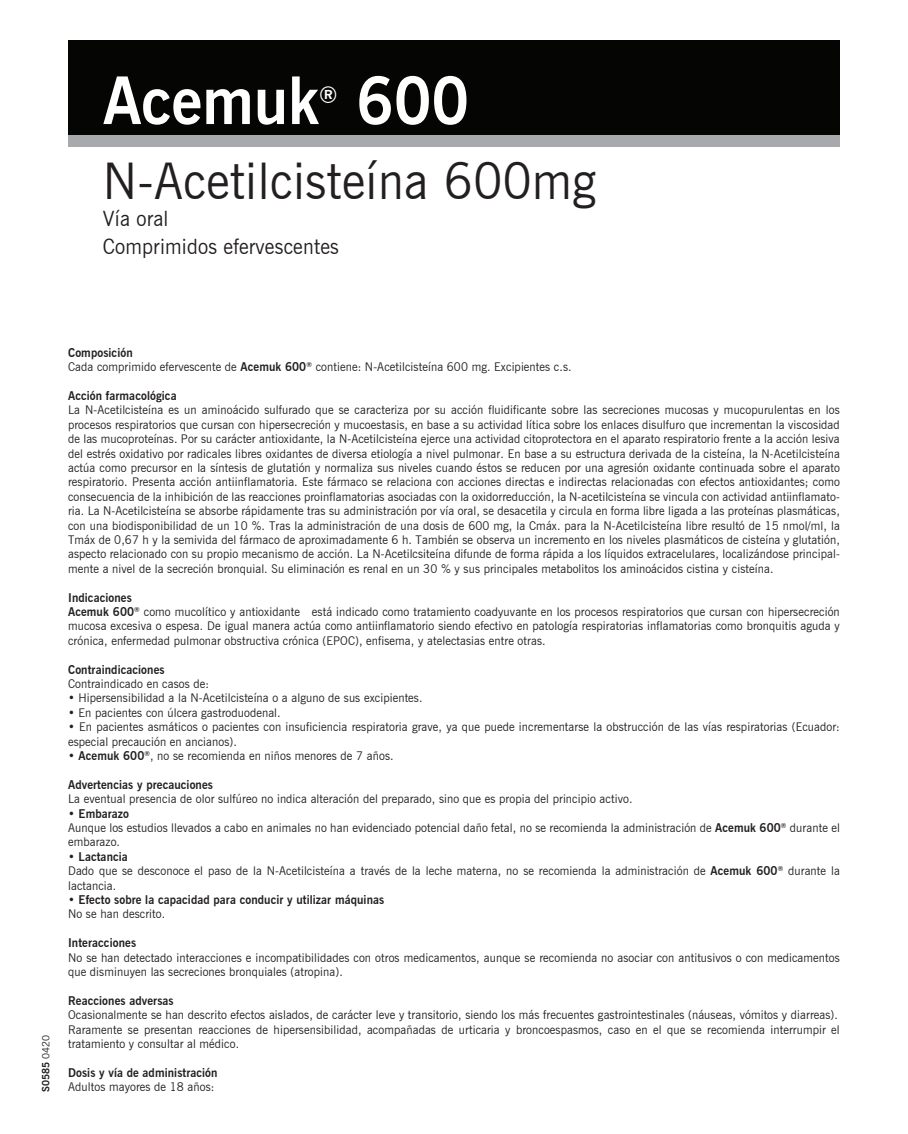
<style>
.page{position:relative;width:908px;height:1134px;background:#fff}
.page>*{position:absolute;margin:0;border:0;box-sizing:border-box;transform-origin:0 0}
.t1{font:700 65.4px "News Gothic BT";color:#fff;scale:.95 1}
.t2{font:50.6px "News Gothic BT";letter-spacing:.01em;color:#231f20;scale:.95 1}
.t3{font:700 23.2px "News Gothic BT";color:#fff;scale:.95 1}
.t4{font:21.2px/27.8px "News Gothic BT";letter-spacing:.01em;color:#231f20;scale:.95 1}
.t5{font:12px/14.4px "News Gothic BT";letter-spacing:.01em;color:#231f20;scale:.96 1}
.t6{font:700 12px/14.4px "News Gothic BT";letter-spacing:.01em;color:#231f20;scale:.96 1}
.t7{font:700 10px "News Gothic BT";color:#231f20}
.s1{font-weight:400}
.s2{font-weight:700}
</style>
<div class="page">
<div style="left:68px;top:40px;width:771px;height:95px;background:#050504"></div>
<div style="left:68px;top:135px;width:771px;height:12px;background:#a8a9ad"></div>
<h1 class="t1" style="left:103px;top:61px;width:229px">Acemuk</h1>
<h3 class="t3" style="left:319px;top:81px;width:21px">®</h3>
<h1 class="t1" style="left:356px;top:61px;width:120px">600</h1>
<h2 class="t2" style="left:103px;top:151px;width:520px">N-Acetilcisteína 600mg</h2>
<h3 class="t4" style="left:103px;top:205px;width:250px">Vía oral<br>Comprimidos efervescentes</h3>
<p class="t7" style="left:40px;top:1092px;width:59px;rotate:-90deg">S0585 <span class="s1">0420</span></p>
<p class="t5" style="left:68px;top:345px;width:526px"><span class="s2">Composición<br></span>Cada comprimido efervescente de <span class="s2">Acemuk 600</span><sup>®</sup> contiene: N-Acetilcisteína 600 mg. Excipientes c.s.</p>
<p class="t6" style="left:68px;top:388px;width:114px">Acción farmacológica</p>
<p class="t5" style="left:68px;top:403px;width:805px;text-align:justify">La N-Acetilcisteína es un aminoácido sulfurado que se caracteriza por su acción fluidificante sobre las secreciones mucosas y mucopurulentas en los procesos respiratorios que cursan con hipersecreción y mucoestasis, en base a su actividad lítica sobre los enlaces disulfuro que incrementan la viscosidad de las mucoproteínas. Por su carácter antioxidante, la N-Acetilcisteína ejerce una actividad citoprotectora en el aparato respiratorio frente a la acción lesiva del estrés oxidativo por radicales libres oxidantes de diversa etiología a nivel pulmonar. En base a su estructura derivada de la cisteína, la N-Acetilcisteína actúa como precursor en la síntesis de glutatión y normaliza sus niveles cuando éstos se reducen por una agresión oxidante continuada sobre el aparato respiratorio. Presenta acción antiinflamatoria. Este fármaco se relaciona con acciones directas e indirectas relacionadas con efectos antioxidantes; como consecuencia de la inhibición de las reacciones proinflamatorias asociadas con la oxidorreducción, la N-acetilcisteína se vincula con actividad antiinflamato&shy;ria. La N-Acetilcisteína se absorbe rápidamente tras su administración por vía oral, se desacetila y circula en forma libre ligada a las proteínas plasmáticas, con una biodisponibilidad de un 10 %. Tras la administración de una dosis de 600 mg, la Cmáx. para la N-Acetilcisteína libre resultó de 15 nmol/ml, la Tmáx de 0,67 h y la semivida del fármaco de aproximadamente 6 h. También se observa un incremento en los niveles plasmáticos de cisteína y glutatión, aspecto relacionado con su propio mecanismo de acción. La N-Acetilcsiteína difunde de forma rápida a los líquidos extracelulares, localizándose principal&shy;mente a nivel de la secreción bronquial. Su eliminación es renal en un 30 % y sus principales metabolitos los aminoácidos cistina y cisteína.</p>
<p class="t5" style="left:68px;top:590px;width:805px"><span class="s2">Indicaciones<br>Acemuk 600</span><sup>®</sup> como mucolítico y antioxidante está indicado como tratamiento coadyuvante en los procesos respiratorios que cursan con hipersecreción mucosa excesiva o espesa. De igual manera actúa como antiinflamatorio siendo efectivo en patología respiratorias inflamatorias como bronquitis aguda y crónica, enfermedad pulmonar obstructiva crónica (EPOC), enfisema, y atelectasias entre otras.</p>
<p class="t6" style="left:68px;top:662px;width:102px">Contraindicaciones</p>
<p class="t5" style="left:68px;top:676px;width:148px">Contraindicado en casos de:</p>
<p class="t5" style="left:68px;top:691px;width:370px">• Hipersensibilidad a la N-Acetilcisteína o a alguno de sus excipientes.</p>
<p class="t5" style="left:68px;top:705px;width:223px">• En pacientes con úlcera gastroduodenal.</p>
<p class="t5" style="left:68px;top:720px;width:805px">• En pacientes asmáticos o pacientes con insuficiencia respiratoria grave, ya que puede incrementarse la obstrucción de las vías respiratorias (Ecuador: especial precaución en ancianos).</p>
<p class="t5" style="left:68px;top:748px;width:340px">• <span class="s2">Acemuk 600</span><sup>®</sup>, no se recomienda en niños menores de 7 años.</p>
<p class="t6" style="left:68px;top:777px;width:152px">Advertencias y precauciones</p>
<p class="t5" style="left:68px;top:792px;width:589px">La eventual presencia de olor sulfúreo no indica alteración del preparado, sino que es propia del principio activo.</p>
<p class="t5" style="left:68px;top:806px;width:805px">• <span class="s2">Embarazo<br></span>Aunque los estudios llevados a cabo en animales no han evidenciado potencial daño fetal, no se recomienda la administración de <span class="s2">Acemuk 600</span><sup>®</sup> durante el embarazo.</p>
<p class="t5" style="left:68px;top:849px;width:805px">• <span class="s2">Lactancia<br></span>Dado que se desconoce el paso de la N-Acetilcisteína a través de la leche materna, no se recomienda la administración de <span class="s2">Acemuk 600</span><sup>®</sup> durante la lactancia.</p>
<p class="t6" style="left:68px;top:892px;width:331px"><span class="s1">•</span> Efecto sobre la capacidad para conducir y utilizar máquinas<br><span class="s1">No se han descrito.</span></p>
<p class="t6" style="left:68px;top:936px;width:72px">Interacciones</p>
<p class="t5" style="left:68px;top:950px;width:805px">No se han detectado interacciones e incompatibilidades con otros medicamentos, aunque se recomienda no asociar con antitusivos o con medicamentos que disminuyen las secreciones bronquiales (atropina).</p>
<p class="t6" style="left:68px;top:993px;width:111px">Reacciones adversas</p>
<p class="t5" style="left:68px;top:1008px;width:805px">Ocasionalmente se han descrito efectos aislados, de carácter leve y transitorio, siendo los más frecuentes gastrointestinales (náuseas, vómitos y diarreas).<br>Raramente se presentan reacciones de hipersensibilidad, acompañadas de urticaria y broncoespasmos, caso en el que se recomienda interrumpir el tratamiento y consultar al médico.</p>
<p class="t6" style="left:68px;top:1065px;width:157px">Dosis y vía de administración</p>
<p class="t5" style="left:68px;top:1080px;width:154px">Adultos mayores de 18 años:</p>
</div>
